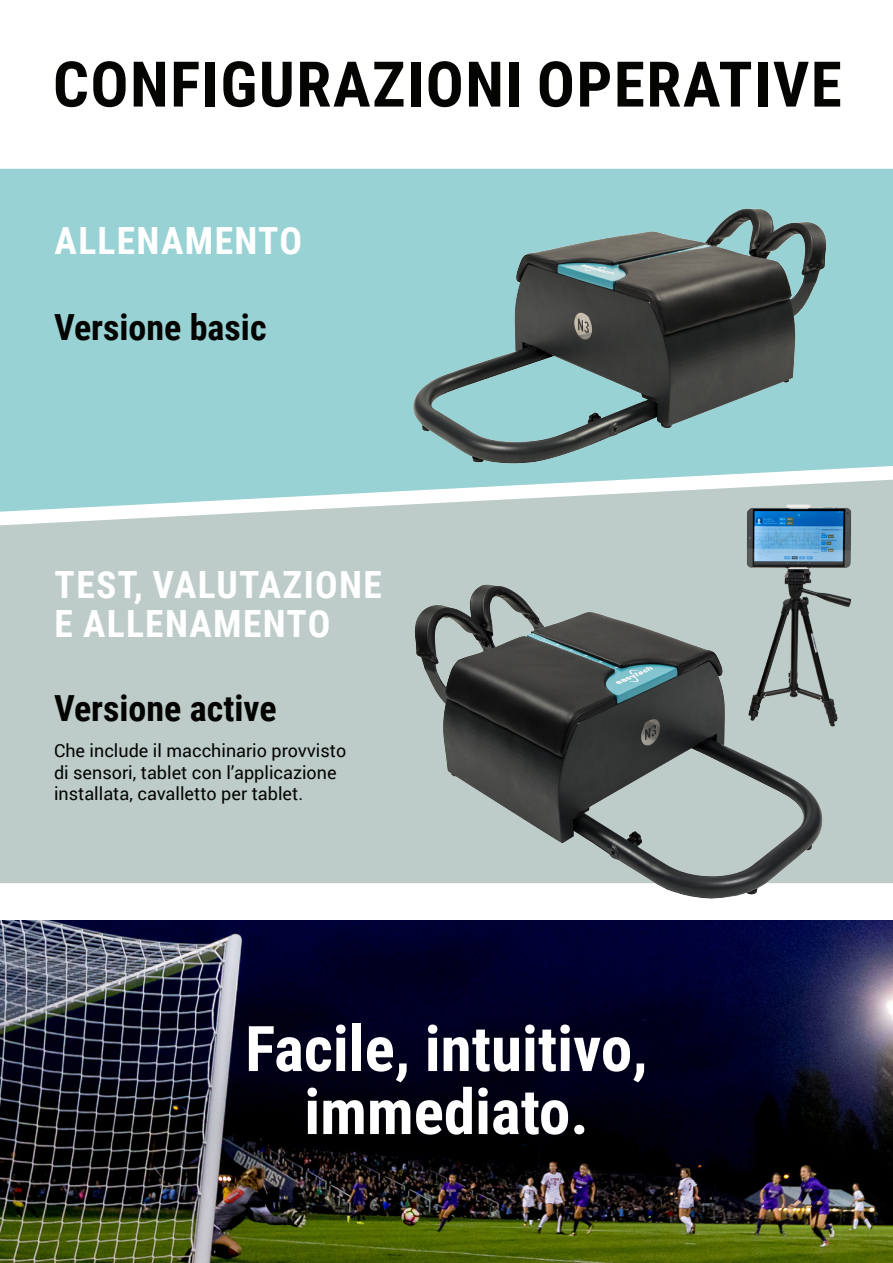
<style>
.page{position:relative;width:893px;height:1263px;background:#fff}
.page>*{position:absolute;margin:0;border:0;box-sizing:border-box;transform-origin:0 0}
.t1{font:700 63px "Roboto Condensed";color:#fff}
.t2{font:700 63px "Roboto Condensed";letter-spacing:.025em;color:#040503}
.t3{font:700 37.5px "Roboto Condensed";letter-spacing:.035em;color:#fff}
.t4{font:700 36px "Roboto Condensed";color:#040503}
.t5{font:18px "Roboto";color:#040503}
</style>
<div class="page">
<div style="left:0;top:512px;width:384px;height:371px;background:#bdccc9"></div>
<div style="left:0;top:169px;width:384px;height:343px;background:#98d2d4"></div>
<img style="left:0;top:920px;width:893px;height:343px">
<img style="left:384px;top:500px;width:509px;height:432px">
<img style="left:325px;top:169px;width:568px;height:331px">
<p class="t2" style="left:53px;top:40px;width:790px">CONFIGURAZIONI OPERATIVE</p>
<p class="t3" style="left:55px;top:214px;width:249px">ALLENAMENTO</p>
<p class="t4" style="left:54px;top:302px;width:214px">Versione basic</p>
<p class="t3" style="left:55px;top:559px;width:329px">TEST, VALUTAZIONE</p>
<p class="t3" style="left:55px;top:598px;width:277px">E ALLENAMENTO</p>
<p class="t4" style="left:54px;top:683px;width:224px">Versione active</p>
<p class="t5" style="left:54px;top:738px;width:294px">Che include il macchinario provvisto</p>
<p class="t5" style="left:54px;top:760px;width:284px">di sensori, tablet con l’applicazione</p>
<p class="t5" style="left:54px;top:781px;width:251px">installata, cavalletto per tablet.</p>
<p class="t1" style="left:245px;top:1004px;width:404px">Facile, intuitivo,</p>
<p class="t1" style="left:304px;top:1067px;width:286px">immediato.</p>
</div>
